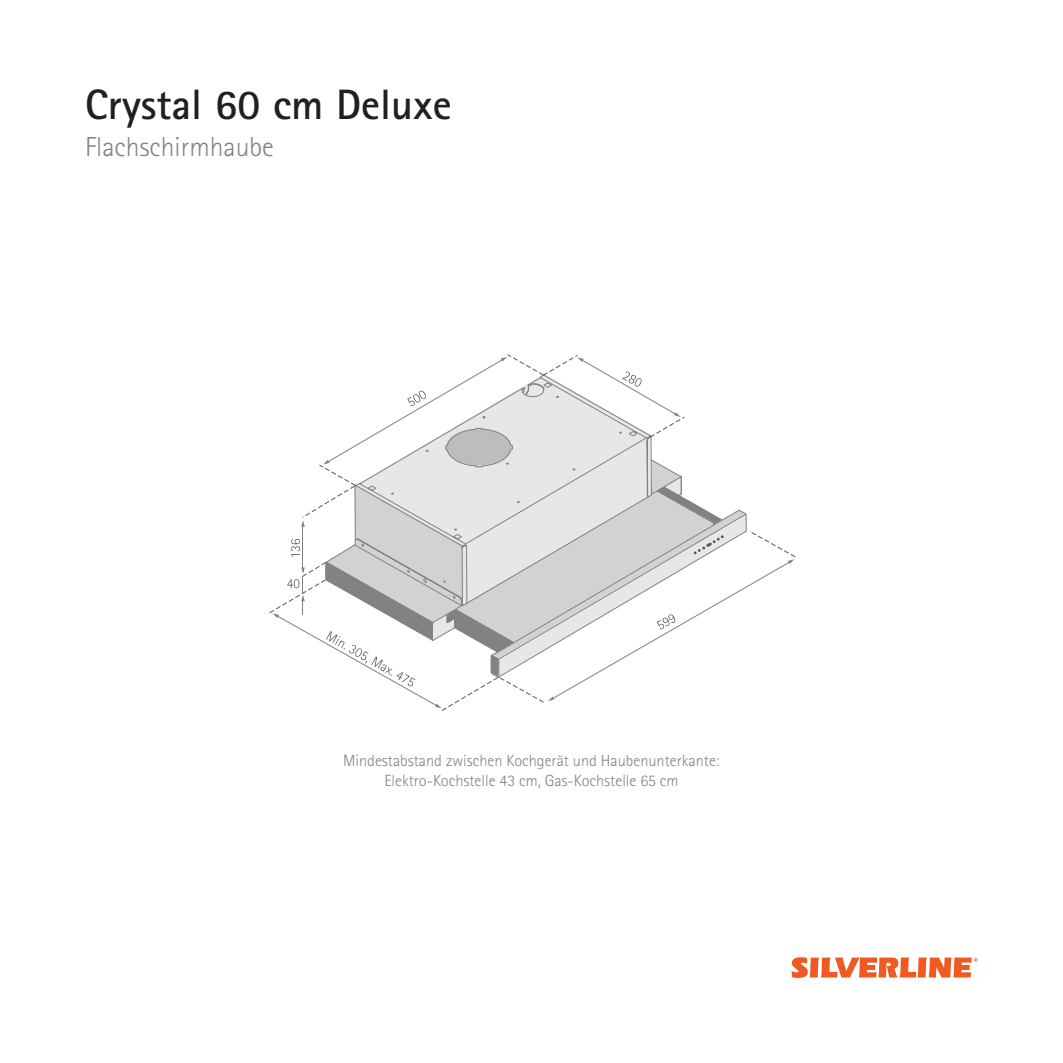
<style>
.page{position:relative;width:1063px;height:1063px;background:#fff}
.page>*{position:absolute;margin:0;border:0;box-sizing:border-box;transform-origin:0 0}
.t1{font:700 42.5px "Rotis Sans Serif";color:#221f1f}
.t2{font:300 27.5px "Rotis Sans Serif";color:#808284}
.t3{font:300 16.25px/19.5px "Rotis Sans Serif";color:#808284;text-align:center}
</style>
<div class="page">
<svg style="left:792px;top:957px;width:186px;height:21px"></svg>
<svg style="left:269px;top:354px;width:526px;height:357px"></svg>
<svg style="left:446px;top:382px;width:203px;height:266px;background:#dddedf"></svg>
<h1 class="t1" style="left:85px;top:89px;width:368px">Crystal 60 cm Deluxe</h1>
<h2 class="t2" style="left:85px;top:137px;width:190px">Flachschirmhaube</h2>
<p class="t3" style="left:343px;top:753px;width:378px">Mindestabstand zwischen Kochgerät und Haubenunterkante:<br>Elektro-Kochstelle 43 cm, Gas-Kochstelle 65 cm</p>
</div>
